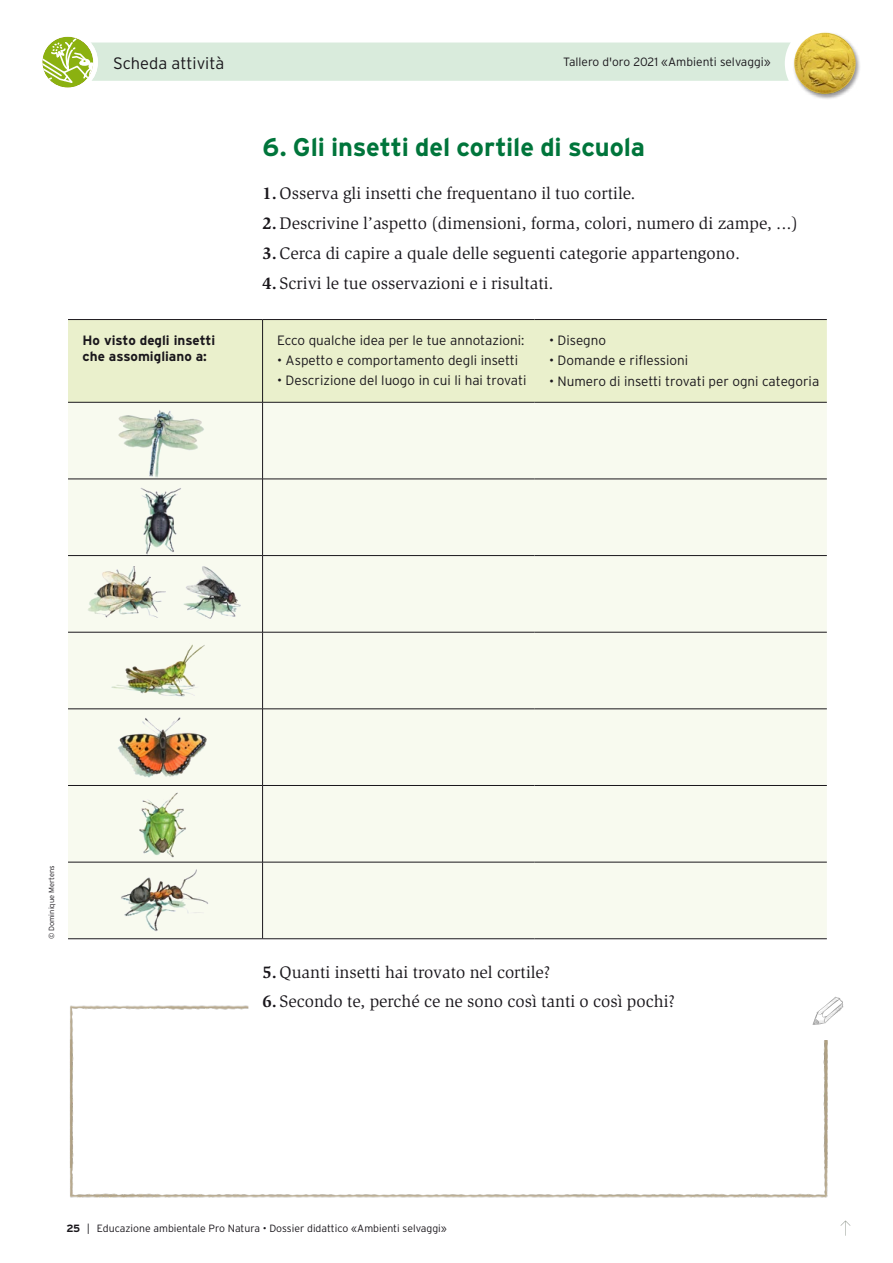
<style>
.page{position:relative;width:893px;height:1263px;background:#fff}
.page>*{position:absolute;margin:0;border:0;box-sizing:border-box;transform-origin:0 0}
.t1{font:700 25.5px "Interstate";letter-spacing:-.005em;color:#00753b}
.t2{font:17.25px/30px "Slimbach Std";color:#1a171c}
.t3{font:300 16.5px "Interstate";color:#1a171c}
.t4{font:300 13.5px "Interstate";color:#1a171c}
.t5{font:700 13.5px/16.5px "Interstate";color:#1a171c}
.t6{font:300 12px "Interstate";color:#1a171c}
.t7{font:300 10.5px "Interstate";color:#1a171c}
.t8{font:300 7.5px "Interstate";color:#1a171c}
.s1{font-weight:700}
</style>
<div class="page">
<div style="left:47px;top:43px;width:803px;height:38px;background:#d9ebdc;border-radius:4px"></div>
<div style="left:785px;top:23px;width:80px;height:81px;background:#fff;border-radius:50%"></div>
<div style="left:792px;top:31px;width:68px;height:69px;background:#1a171c;opacity:.45"></div>
<img style="left:794px;top:33px;width:62px;height:61px;border-radius:31px">
<svg style="left:840px;top:1220px;width:10px;height:16px"></svg>
<svg style="left:42px;top:36px;width:56px;height:52px"></svg>
<div style="left:68px;top:320px;width:759px;height:82px;background:#eaf0cc"></div>
<div style="left:68px;top:403px;width:759px;height:535px;background:#f8faef"></div>
<hr style="left:68px;top:319px;width:195px;height:1px;background:#1a171c">
<hr style="left:263px;top:319px;width:271px;height:1px;background:#1a171c">
<hr style="left:262px;top:320px;width:1px;height:82px;background:#1a171c">
<hr style="left:534px;top:319px;width:293px;height:1px;background:#1a171c">
<hr style="left:262px;top:402px;width:1px;height:77px;background:#1a171c">
<hr style="left:262px;top:479px;width:1px;height:76px;background:#1a171c">
<hr style="left:262px;top:632px;width:1px;height:77px;background:#1a171c">
<hr style="left:262px;top:709px;width:1px;height:76px;background:#1a171c">
<hr style="left:262px;top:786px;width:1px;height:76px;background:#1a171c">
<hr style="left:262px;top:862px;width:1px;height:76px;background:#1a171c">
<hr style="left:68px;top:402px;width:195px;height:1px;background:#1a171c">
<hr style="left:263px;top:402px;width:271px;height:1px;background:#1a171c">
<hr style="left:534px;top:402px;width:293px;height:1px;background:#1a171c">
<hr style="left:68px;top:479px;width:195px;height:1px;background:#1a171c">
<hr style="left:263px;top:479px;width:271px;height:1px;background:#1a171c">
<hr style="left:534px;top:479px;width:293px;height:1px;background:#1a171c">
<hr style="left:263px;top:555px;width:271px;height:1px;background:#1a171c">
<hr style="left:534px;top:555px;width:293px;height:1px;background:#1a171c">
<hr style="left:263px;top:632px;width:271px;height:1px;background:#1a171c">
<hr style="left:534px;top:632px;width:293px;height:1px;background:#1a171c">
<hr style="left:68px;top:709px;width:195px;height:1px;background:#1a171c">
<hr style="left:263px;top:709px;width:271px;height:1px;background:#1a171c">
<hr style="left:534px;top:709px;width:293px;height:1px;background:#1a171c">
<hr style="left:68px;top:785px;width:195px;height:1px;background:#1a171c">
<hr style="left:263px;top:785px;width:271px;height:1px;background:#1a171c">
<hr style="left:534px;top:785px;width:293px;height:1px;background:#1a171c">
<hr style="left:68px;top:862px;width:195px;height:1px;background:#1a171c">
<hr style="left:263px;top:862px;width:271px;height:1px;background:#1a171c">
<hr style="left:534px;top:862px;width:293px;height:1px;background:#1a171c">
<hr style="left:68px;top:938px;width:195px;height:1px;background:#1a171c">
<hr style="left:263px;top:938px;width:271px;height:1px;background:#1a171c">
<hr style="left:534px;top:938px;width:293px;height:1px;background:#1a171c">
<img style="left:70px;top:1005px;width:179px;height:34px">
<img style="left:70px;top:1039px;width:758px;height:159px">
<svg style="left:812px;top:997px;width:32px;height:28px"></svg>
<img style="left:190px;top:545px;width:88px;height:90px">
<img style="left:68px;top:548px;width:122px;height:90px">
<img style="left:102px;top:486px;width:118px;height:75px">
<img style="left:97px;top:623px;width:129px;height:78px">
<img style="left:96px;top:853px;width:130px;height:87px">
<img style="left:98px;top:397px;width:126px;height:89px">
<img style="left:96px;top:701px;width:130px;height:92px">
<img style="left:97px;top:781px;width:129px;height:92px">
<p class="t3" style="left:113px;top:53px;width:113px">Scheda attività</p>
<p class="t6" style="left:563px;top:55px;width:209px">Tallero d'oro 2021 «Ambienti selvaggi»</p>
<h1 class="t1" style="left:263px;top:132px;width:384px">6. Gli insetti del cortile di scuola</h1>
<p class="t2" style="left:263px;top:179px;width:375px"><span class="s1">1.</span> Osserva gli insetti che frequentano il tuo cortile.</p>
<p class="t2" style="left:263px;top:209px;width:537px"><span class="s1">2.</span> Descrivine l’aspetto (dimensioni, forma, colori, numero di zampe, ...)<br><span class="s1">3.</span>Cerca di capire a quale delle seguenti categorie appartengono.</p>
<p class="t2" style="left:263px;top:268px;width:293px"><span class="s1">4.</span> Scrivi le tue osservazioni e i risultati.</p>
<p class="t5" style="left:83px;top:332px;width:134px">Ho visto degli insetti che assomigliano a:</p>
<p class="t4" style="left:277px;top:332px;width:249px">Ecco qualche idea per le tue annotazioni:</p>
<p class="t4" style="left:277px;top:352px;width:243px">• Aspetto e comportamento degli insetti</p>
<p class="t4" style="left:277px;top:372px;width:251px">• Descrizione del luogo in cui li hai trovati</p>
<p class="t4" style="left:549px;top:332px;width:59px">• Disegno</p>
<p class="t4" style="left:549px;top:352px;width:141px">• Domande e riflessioni</p>
<p class="t4" style="left:549px;top:373px;width:272px">• Numero di insetti trovati per ogni categoria</p>
<p class="t8" style="left:47px;top:939px;width:75px;rotate:-90deg">© Dominique Mertens</p>
<p class="t2" style="left:263px;top:957px;width:290px"><span class="s1">5.</span> Quanti insetti hai trovato nel cortile?</p>
<p class="t2" style="left:263px;top:987px;width:414px"><span class="s1">6.</span> Secondo te, perché ce ne sono così tanti o così pochi?</p>
<p class="t7" style="left:66px;top:1222px;width:382px"><span class="s1">25</span> | Educazione ambientale Pro Natura • Dossier didattico «Ambienti selvaggi»</p>
</div>
